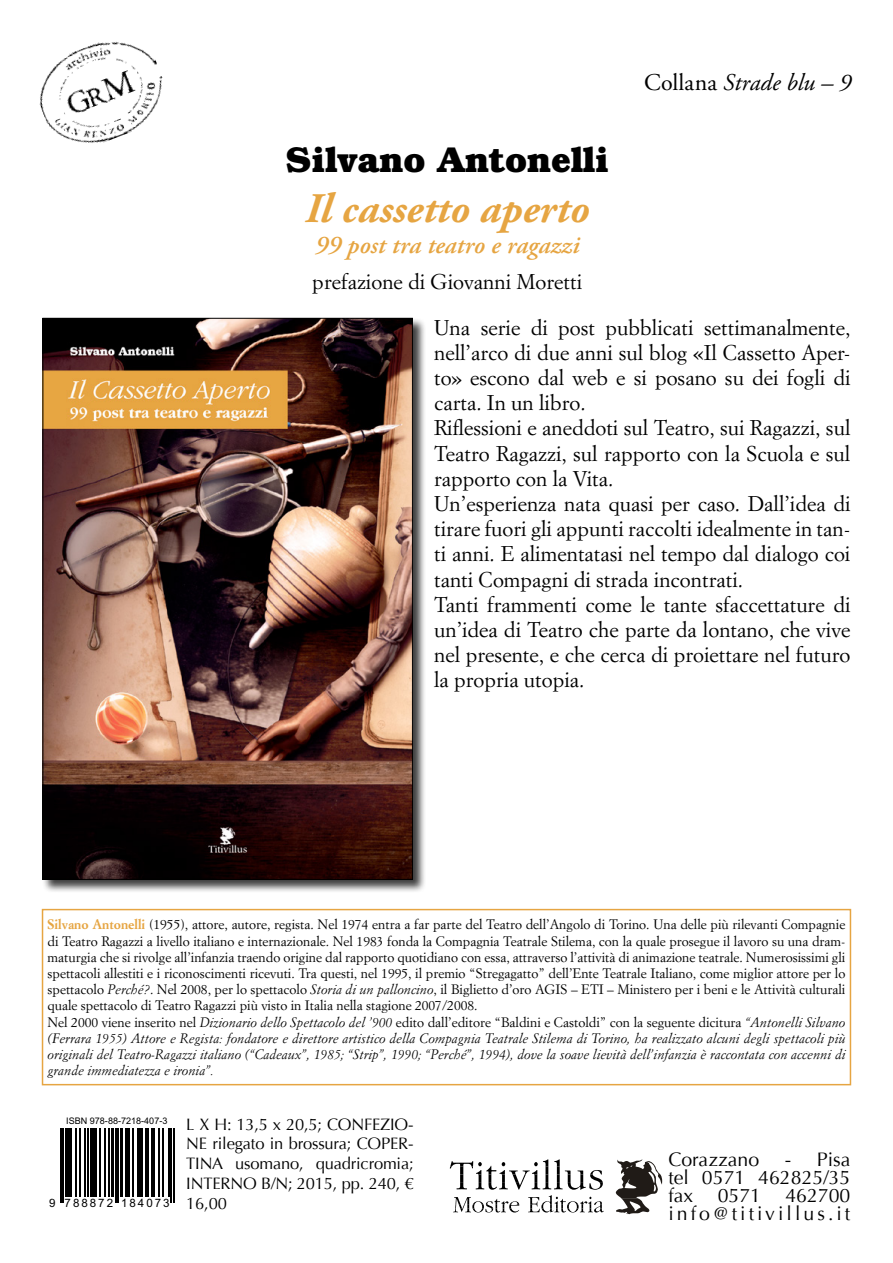
<style>
.page{position:relative;width:893px;height:1263px;background:#fff}
.page>*{position:absolute;margin:0;border:0;box-sizing:border-box;transform-origin:0 0}
.t1{font:italic 700 42px "Adobe Garamond Pro";color:#e6a542}
.t2{font:700 36px "Bookman";color:#000}
.t3{font:italic 600 25.5px "Adobe Garamond Pro";color:#e6a542}
.t4{font:italic 24px "Adobe Garamond Pro";letter-spacing:.005em;color:#000}
.t5{font:21px/25.2px "Simoncini Garamond";color:#000}
.t6{font:19.5px/18px "Optima";color:#000;text-align:justify}
.t7{font:16.5px/19.8px "Optima";letter-spacing:-.01em;color:#000;text-align:justify}
.t8{font:13.5px/16.2px "Simoncini Garamond";color:#000}
.t9{font:11.55px "Arial";letter-spacing:.17em;color:#000}
.s1{font-style:normal}
.s2{font-weight:700;color:#e6a542}
.s3{font-style:italic}
</style>
<div class="page">
<svg style="left:616px;top:1159px;width:46px;height:55px"></svg>
<svg style="left:450px;top:1159px;width:154px;height:53px"></svg>
<div style="left:42px;top:317px;width:384px;height:576px;background:#000;opacity:.75"></div>
<img style="left:45px;top:320px;width:366px;height:558px">
<svg style="left:61px;top:1128px;width:114px;height:75px"></svg>
<hr style="left:60px;top:1128px;width:1px;height:75px;background:#000">
<hr style="left:62px;top:1128px;width:2px;height:75px;background:#000">
<hr style="left:65px;top:1128px;width:3px;height:69px;background:#000">
<hr style="left:70px;top:1128px;width:2px;height:69px;background:#000">
<hr style="left:76px;top:1128px;width:1px;height:69px;background:#000">
<hr style="left:79px;top:1128px;width:1px;height:69px;background:#000">
<hr style="left:84px;top:1128px;width:1px;height:69px;background:#000">
<hr style="left:88px;top:1128px;width:1px;height:69px;background:#000">
<hr style="left:90px;top:1128px;width:2px;height:69px;background:#000">
<hr style="left:94px;top:1128px;width:3px;height:69px;background:#000">
<hr style="left:100px;top:1128px;width:1px;height:69px;background:#000">
<hr style="left:105px;top:1128px;width:1px;height:69px;background:#000">
<hr style="left:108px;top:1128px;width:1px;height:69px;background:#000">
<hr style="left:112px;top:1128px;width:2px;height:69px;background:#000">
<hr style="left:115px;top:1128px;width:1px;height:75px;background:#000">
<hr style="left:118px;top:1128px;width:1px;height:75px;background:#000">
<hr style="left:120px;top:1128px;width:3px;height:69px;background:#000">
<hr style="left:125px;top:1128px;width:2px;height:69px;background:#000">
<hr style="left:128px;top:1128px;width:2px;height:69px;background:#000">
<hr style="left:132px;top:1128px;width:1px;height:69px;background:#000">
<hr style="left:137px;top:1128px;width:1px;height:69px;background:#000">
<hr style="left:139px;top:1128px;width:4px;height:69px;background:#000">
<hr style="left:145px;top:1128px;width:4px;height:69px;background:#000">
<hr style="left:151px;top:1128px;width:2px;height:69px;background:#000">
<hr style="left:154px;top:1128px;width:1px;height:69px;background:#000">
<hr style="left:159px;top:1128px;width:1px;height:69px;background:#000">
<hr style="left:162px;top:1128px;width:1px;height:69px;background:#000">
<hr style="left:168px;top:1128px;width:1px;height:69px;background:#000">
<hr style="left:171px;top:1128px;width:1px;height:75px;background:#000">
<hr style="left:173px;top:1128px;width:1px;height:75px;background:#000">
<img style="left:39px;top:41px;width:124px;height:102px">
<div style="left:42px;top:909px;width:809px;height:176px;border:2px solid #e6a542"></div>
<h2 class="t2" style="left:285px;top:137px;width:325px">Silvano Antonelli</h2>
<h1 class="t1" style="left:305px;top:185px;width:286px">Il cassetto aperto</h1>
<h3 class="t3" style="left:315px;top:230px;width:266px">99 post tra teatro e ragazzi</h3>
<h3 class="t5" style="left:312px;top:268px;width:271px">prefazione di Giovanni Moretti</h3>
<h3 class="t4" style="left:644px;top:68px;width:209px"><span class="s1">Collana</span> Strade blu – 9</h3>
<p class="t5" style="left:434px;top:314px;width:418px">Una serie di post pubblicati settimanalmente, nell’arco di due anni sul blog «Il Cassetto Aper&shy;to» escono dal web e si posano su dei fogli di carta. In un libro.<br>Riflessioni e aneddoti sul Teatro, sui Ragazzi, sul Teatro Ragazzi, sul rapporto con la Scuola e sul rapporto con la Vita.<br>Un’esperienza nata quasi per caso. Dall’idea di tirare fuori gli appunti raccolti idealmente in tan&shy;ti anni. E alimentatasi nel tempo dal dialogo coi tanti Compagni di strada incontrati.<br>Tanti frammenti come le tante sfaccettature di un’idea di Teatro che parte da lontano, che vive nel presente, e che cerca di proiettare nel futuro la propria utopia.</p>
<p class="t8" style="left:48px;top:916px;width:799px"><span class="s2">Silvano Antonelli</span> (1955), attore, autore, regista. Nel 1974 entra a far parte del Teatro dell’Angolo di Torino. Una delle più rilevanti Compagnie di Teatro Ragazzi a livello italiano e internazionale. Nel 1983 fonda la Compagnia Teatrale Stilema, con la quale prosegue il lavoro su una dram&shy;maturgia che si rivolge all’infanzia traendo origine dal rapporto quotidiano con essa, attraverso l’attività di animazione teatrale. Numerosissimi gli spettacoli allestiti e i riconoscimenti ricevuti. Tra questi, nel 1995, il premio “Stregagatto” dell’Ente Teatrale Italiano, come miglior attore per lo spettacolo <span class="s3">Perché?</span>. Nel 2008, per lo spettacolo <span class="s3">Storia di un palloncino</span>, il Biglietto d’oro AGIS – ETI – Ministero per i beni e le Attività culturali quale spettacolo di Teatro Ragazzi più visto in Italia nella stagione 2007/2008.<br>Nel 2000 viene inserito nel <span class="s3">Dizionario dello Spettacolo del ’900</span> edito dall’editore “Baldini e Castoldi” con la seguente dicitura <span class="s3">“Antonelli Silvano (Ferrara 1955) Attore e Regista: fondatore e direttore artistico della Compagnia Teatrale Stilema di Torino, ha realizzato alcuni degli spettacoli più originali del Teatro-Ragazzi italiano (“Cadeaux”, 1985; “Strip”, 1990; “Perché”, 1994), dove la soave lievità dell’infanzia è raccontata con accenni di grande immediatezza e ironia”.</span></p>
<p class="t7" style="left:186px;top:1114px;width:229px;text-indent:-120px"><sup>ISBN</sup> <sup>978-88-7218-407-3</sup> L X H: 13,5 x 20,5; CONFEZIO-NE rilegato in brossura; COPER-TINA usomano, quadricromia; INTERNO B/N; 2015, pp. 240, € 16,00</p>
<p class="t9" style="left:49px;top:1195px;width:122px">9 788872 184073</p>
<h3 class="t6" style="left:668px;top:1151px;width:183px;text-indent:116px">- Pisa tel 0571 462825/35 fax 0571 462700 info@titivillus.it</h3>
<h3 class="t6" style="left:668px;top:1151px;width:92px">Corazzano</h3>
</div>
